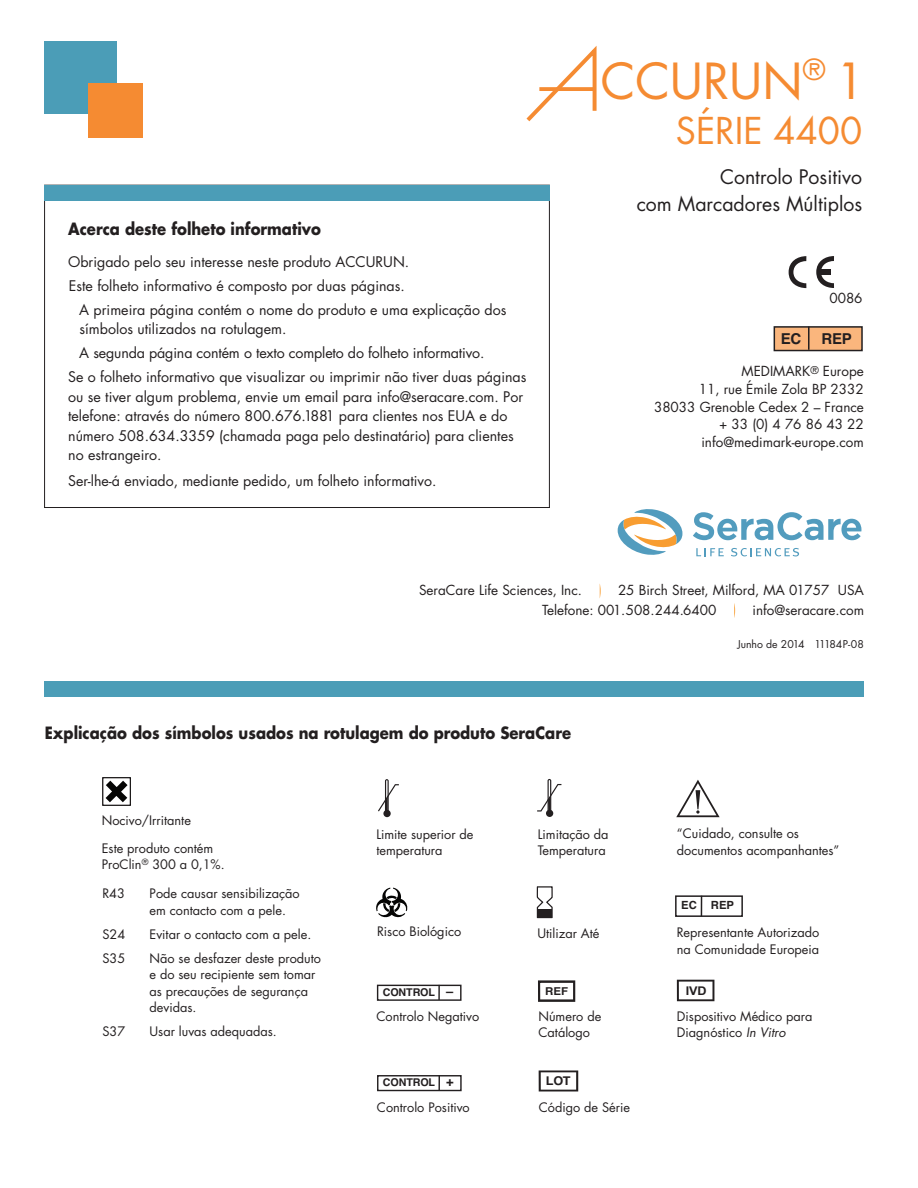
<style>
.page{position:relative;width:918px;height:1188px;background:#fff}
.page>*{position:absolute;margin:0;border:0;box-sizing:border-box;transform-origin:0 0}
.t1{font:48.3px "Futura";color:#f58b32}
.t2{font:36px "Futura";color:#f58b32}
.t3{font:19.5px/27px "Futura";color:#231f20;text-align:right}
.t4{font:700 16.5px "Futura";color:#231f20;scale:.9 1}
.t5{font:700 15px "Helvetica";color:#231f20}
.t6{font:14.25px/19.5px "Futura";color:#231f20}
.t7{font:13.5px/17.7px "Futura";color:#231f20;text-align:right}
.t8{font:12.75px/16.5px "Futura";color:#231f20}
.t9{font:700 12px "Arial";color:#231f20;scale:1.05 1}
.t10{font:700 12px "Helvetica";color:#231f20;scale:1.05 1}
.t11{font:700 11.25px "Helvetica";color:#231f20}
.t12{font:700 10.8px "Helvetica";color:#231f20;scale:1.05 1}
.t13{font:700 10.65px "Helvetica";letter-spacing:-.01em;color:#231f20}
.t14{font:10.5px "Futura";color:#231f20}
.s1{font-size:12.9px}
.s2{font-style:italic}
</style>
<div class="page">
<svg style="left:676px;top:780px;width:44px;height:37px"></svg>
<div style="left:675px;top:895px;width:68px;height:22px;border:2px solid #231f20"></div>
<svg style="left:701px;top:896px;width:1px;height:20px"></svg>
<svg style="left:677px;top:980px;width:37px;height:21px"></svg>
<div style="left:383px;top:810px;width:8px;height:7px;background:#231f20;border-radius:50%"></div>
<svg style="left:378px;top:779px;width:21px;height:32px"></svg>
<svg style="left:539px;top:1070px;width:39px;height:21px"></svg>
<svg style="left:538px;top:980px;width:37px;height:22px"></svg>
<div style="left:546px;top:810px;width:7px;height:7px;background:#231f20;border-radius:50%"></div>
<svg style="left:537px;top:779px;width:24px;height:33px"></svg>
<svg style="left:376px;top:888px;width:32px;height:30px"></svg>
<svg style="left:537px;top:886px;width:16px;height:32px"></svg>
<div style="left:377px;top:985px;width:85px;height:16px;border:1px solid #231f20"></div>
<svg style="left:438px;top:985px;width:2px;height:15px"></svg>
<div style="left:377px;top:1075px;width:85px;height:16px;border:1px solid #231f20"></div>
<svg style="left:438px;top:1075px;width:2px;height:15px"></svg>
<div style="left:102px;top:777px;width:29px;height:29px;border:1px solid #231f20"></div>
<svg style="left:103px;top:778px;width:28px;height:27px"></svg>
<svg style="left:526px;top:46px;width:71px;height:76px"></svg>
<svg style="left:539px;top:87px;width:56px;height:4px"></svg>
<svg style="left:617px;top:509px;width:245px;height:48px"></svg>
<div style="left:45px;top:681px;width:819px;height:15px;background:#4b9db7"></div>
<div style="left:774px;top:327px;width:88px;height:24px;background:#fab67d"></div>
<div style="left:774px;top:326px;width:89px;height:25px;border:2px solid #231f20"></div>
<hr style="left:808px;top:327px;width:2px;height:23px;background:#231f20">
<svg style="left:816px;top:256px;width:18px;height:32px"></svg>
<div style="left:821px;top:270px;width:10px;height:5px;background:#231f20"></div>
<svg style="left:789px;top:256px;width:17px;height:32px"></svg>
<div style="left:44px;top:41px;width:73px;height:73px;background:#4b9db7"></div>
<div style="left:89px;top:83px;width:54px;height:54px;background:#f58b32"></div>
<svg style="left:600px;top:585px;width:1px;height:12px"></svg>
<svg style="left:734px;top:603px;width:1px;height:15px"></svg>
<div style="left:44px;top:185px;width:506px;height:15px;background:#4b9db7"></div>
<h1 class="t1" style="left:601px;top:59px;width:266px">CCURUN<sup>®</sup> 1</h1>
<p class="t4" style="left:68px;top:221px;width:282px">Acerca deste folheto informativo</p>
<p class="t6" style="left:68px;top:253px;width:343px">Obrigado pelo seu interesse neste produto ACCURUN.</p>
<p class="t6" style="left:69px;top:277px;width:337px">Este folheto informativo é composto por duas páginas.</p>
<p class="t6" style="left:79px;top:301px;width:429px">A primeira página contém o nome do produto e uma explicação dos</p>
<p class="t6" style="left:80px;top:320px;width:209px">símbolos utilizados na rotulagem.</p>
<p class="t6" style="left:79px;top:344px;width:407px">A segunda página contém o texto completo do folheto informativo.</p>
<p class="t6" style="left:68px;top:368px;width:460px">Se o folheto informativo que visualizar ou imprimir não tiver duas páginas</p>
<p class="t6" style="left:68px;top:388px;width:457px">ou se tiver algum problema, envie um email para info@seracare.com. Por telefone: através do número 800.676.1881 para clientes nos EUA e do número 508.634.3359 (chamada paga pelo destinatário) para clientes no estrangeiro.</p>
<p class="t6" style="left:68px;top:472px;width:370px">Ser-lhe-á enviado, mediante pedido, um folheto informativo.</p>
<h2 class="t2" style="left:676px;top:114px;width:188px">SÉRIE 4400</h2>
<h3 class="t3" style="left:637px;top:165px;width:227px">Controlo Positivo<br>com Marcadores Múltiplos</h3>
<p class="t7" style="left:830px;top:290px;width:34px">0086</p>
<p class="t5" style="left:781px;top:330px;width:22px">EC</p>
<p class="t5" style="left:821px;top:330px;width:32px">REP</p>
<p class="t7" style="left:654px;top:364px;width:211px">MEDIMARK<sup>®</sup> Europe<br>11, rue Émile Zola BP 2332<br>38033 Grenoble Cedex 2 – France + 33 (0) 4 76 86 43 22 info@medimark-europe.com</p>
<p class="t7" style="left:419px;top:583px;width:164px">SeraCare Life Sciences, Inc.</p>
<p class="t7" style="left:542px;top:582px;width:324px;line-height:19.5px;text-align:left;text-indent:76px">25 Birch Street, Milford, MA 01757 USA<br>Telefone: 001.508.244.6400</p>
<p class="t7" style="left:752px;top:602px;width:113px">info@seracare.com</p>
<p class="t4" style="left:45px;top:725px;width:586px">Explicação dos símbolos usados na rotulagem do produto SeraCare</p>
<p class="t8" style="left:102px;top:813px;width:91px">Nocivo/Irritante</p>
<p class="t8" style="left:102px;top:842px;width:124px;line-height:15.5px">Este produto contém<br>ProClin<sup>®</sup> 300 a 0,1%.</p>
<p class="t8" style="left:102px;top:886px;width:24px">R43</p>
<p class="t8" style="left:150px;top:886px;width:152px">Pode causar sensibilização em contacto com a pele.</p>
<p class="t8" style="left:102px;top:927px;width:24px">S24</p>
<p class="t8" style="left:150px;top:927px;width:163px">Evitar o contacto com a pele.</p>
<p class="t8" style="left:102px;top:951px;width:24px">S35</p>
<p class="t8" style="left:150px;top:951px;width:173px">Não se desfazer deste produto e do seu recipiente sem tomar as precauções de segurança devidas.</p>
<p class="t8" style="left:102px;top:1024px;width:24px">S37</p>
<p class="t8" style="left:150px;top:1024px;width:129px">Usar luvas adequadas.</p>
<p class="t8" style="left:376px;top:827px;width:99px">Limite superior de temperatura</p>
<p class="t8" style="left:538px;top:827px;width:72px">Limitação da<br>Temperatura</p>
<p class="t8" style="left:377px;top:925px;width:86px">Risco Biológico</p>
<p class="t8" style="left:537px;top:926px;width:64px">Utilizar Até</p>
<p class="t13" style="left:383px;top:986px;width:72px">CONTROL <span class="s1">–</span></p>
<p class="t12" style="left:545px;top:985px;width:23px">REF</p>
<p class="t8" style="left:377px;top:1009px;width:104px">Controlo Negativo</p>
<p class="t8" style="left:538px;top:1009px;width:64px">Número de<br>Catálogo</p>
<p class="t13" style="left:383px;top:1076px;width:72px">CONTROL <span class="s1">+</span></p>
<p class="t8" style="left:377px;top:1100px;width:94px">Controlo Positivo</p>
<p class="t10" style="left:546px;top:1074px;width:25px">LOT</p>
<p class="t8" style="left:539px;top:1101px;width:93px">Código de Série</p>
<p class="t14" style="left:737px;top:640px;width:128px">Junho de 2014 11184P-08</p>
<p class="t8" style="left:677px;top:827px;width:164px">“Cuidado, consulte os documentos acompanhantes”</p>
<p class="t11" style="left:681px;top:899px;width:17px">EC</p>
<p class="t11" style="left:711px;top:899px;width:24px">REP</p>
<p class="t8" style="left:677px;top:925px;width:144px">Representante Autorizado na Comunidade Europeia</p>
<p class="t9" style="left:686px;top:984px;width:22px">IVD</p>
<p class="t8" style="left:677px;top:1009px;width:137px">Dispositivo Médico para<br>Diagnóstico <span class="s2">In Vitro</span></p>
</div>
